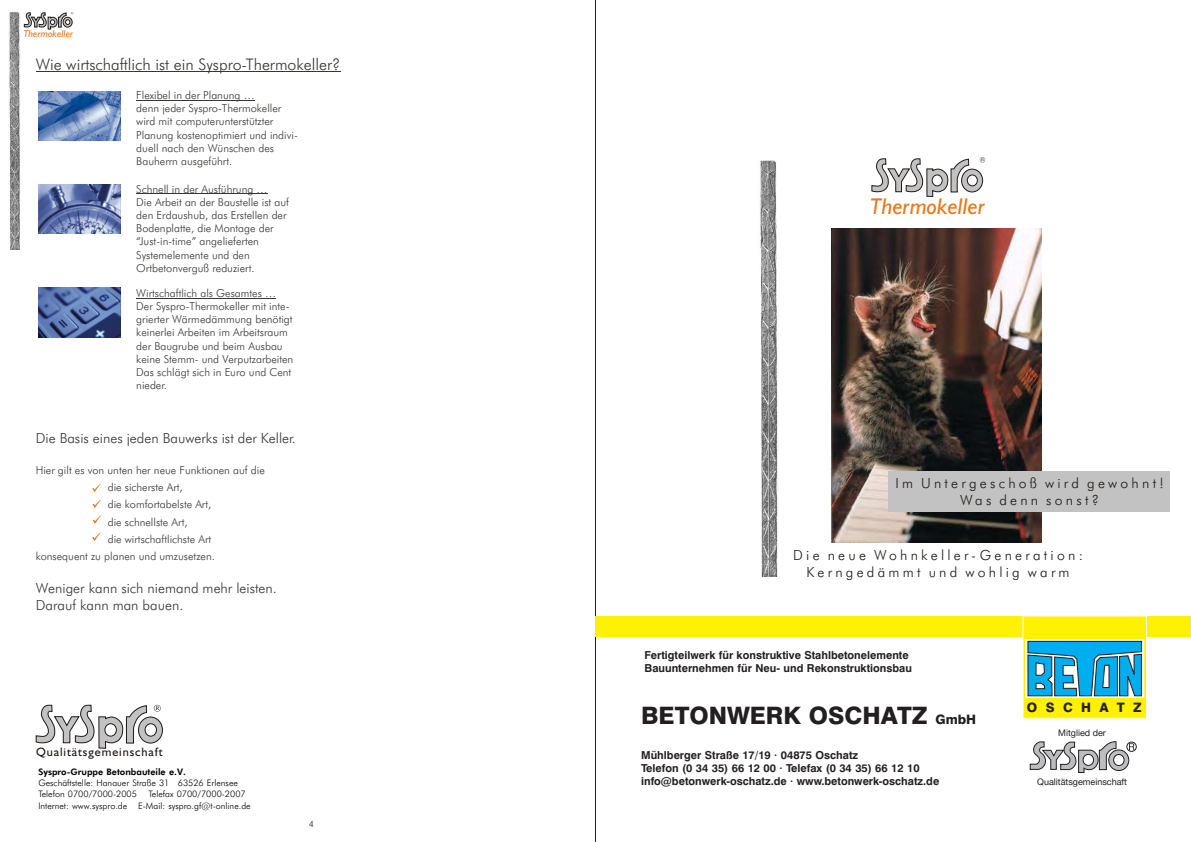
<style>
.page{position:relative;width:1191px;height:842px;background:#fff}
.page>*{position:absolute;margin:0;border:0;box-sizing:border-box;transform-origin:0 0}
.t1{font:800 24px "Swiss 721 BT";color:#231f20}
.t2{font:italic 22.8px "Humanst 521 BT";color:#e8781a}
.t3{font:16px "Futura Lt BT";color:#383633}
.t4{font:14px/16.8px "Futura Lt BT";letter-spacing:.23em;color:#1f1a17;text-align:center}
.t5{font:14px/16.8px "Futura Lt BT";color:#383633}
.t6{font:800 13px "Swiss 721 BT";letter-spacing:.65em;color:#231f20}
.t7{font:12.2px "Humanst 521 BT";letter-spacing:.075em;color:#1f1a17}
.t8{font:11px/13.2px "Futura Lt BT";color:#383633}
.t9{font:700 11px/13.2px "Swiss 721 BT";color:#231f20}
.t10{font:italic 9.9px "Humanst 521 BT";color:#e8781a}
.t11{font:9px/11.4px "Futura Lt BT";color:#000}
.t12{font:9px "Helvetica Neue";color:#231f20}
.t13{font:9px "Futura Hv BT";color:#000}
.t14{font:9px "Futura Lt BT";color:#1f1a17}
.s1{font-size:13px}
</style>
<div class="page">
<img style="left:760px;top:160px;width:18px;height:417px">
<svg style="left:138px;top:717px;width:24px;height:26px"></svg>
<div style="left:138px;top:717px;width:25px;height:26px;border:1px solid #1f1a17;border-radius:50%"></div>
<div style="left:145px;top:724px;width:11px;height:12px;background:#fff;border-radius:50%"></div>
<div style="left:145px;top:724px;width:12px;height:12px;border:1px solid #1f1a17;border-radius:50%"></div>
<svg style="left:36px;top:705px;width:111px;height:43px"></svg>
<div style="left:105px;top:724px;width:11px;height:12px;background:#fff;border-radius:50%"></div>
<div style="left:105px;top:724px;width:11px;height:12px;border:1px solid #1f1a17;border-radius:50%"></div>
<svg style="left:154px;top:705px;width:7px;height:7px"></svg>
<img style="left:9px;top:11px;width:11px;height:238px">
<svg style="left:24px;top:12px;width:49px;height:17px"></svg>
<svg style="left:961px;top:169px;width:21px;height:23px"></svg>
<div style="left:961px;top:169px;width:21px;height:23px;border:1px solid #1f1a17;border-radius:50%"></div>
<div style="left:967px;top:175px;width:10px;height:11px;background:#fff;border-radius:50%"></div>
<div style="left:967px;top:175px;width:10px;height:11px;border:1px solid #1f1a17;border-radius:50%"></div>
<svg style="left:871px;top:159px;width:98px;height:38px"></svg>
<div style="left:932px;top:175px;width:10px;height:11px;background:#fff;border-radius:50%"></div>
<div style="left:932px;top:175px;width:10px;height:11px;border:1px solid #1f1a17;border-radius:50%"></div>
<svg style="left:979px;top:157px;width:6px;height:5px"></svg>
<hr style="left:36px;top:71px;width:304px;height:1px;background:#383633">
<hr style="left:136px;top:100px;width:119px;height:1px;background:#383633">
<hr style="left:136px;top:194px;width:131px;height:1px;background:#383633">
<hr style="left:136px;top:298px;width:140px;height:1px;background:#383633">
<svg style="left:92px;top:484px;width:9px;height:8px"></svg>
<svg style="left:92px;top:499px;width:9px;height:9px"></svg>
<svg style="left:93px;top:515px;width:8px;height:9px"></svg>
<svg style="left:92px;top:533px;width:9px;height:8px"></svg>
<img style="left:38px;top:92px;width:83px;height:49px">
<img style="left:38px;top:184px;width:83px;height:49px">
<img style="left:38px;top:288px;width:83px;height:49px">
<img style="left:831px;top:228px;width:210px;height:314px">
<div style="left:888px;top:472px;width:281px;height:40px;background:#c2c2c2"></div>
<hr style="left:595px;top:0;width:1px;height:842px;background:#231f20">
<div style="left:595px;top:616px;width:596px;height:21px;background:#fff101"></div>
<div style="left:1023px;top:616px;width:123px;height:102px;background:#fff101"></div>
<div style="left:1022px;top:615px;width:125px;height:104px;border:1px solid #fff"></div>
<div style="left:1025px;top:639px;width:119px;height:59px;border:1px solid #fff"></div>
<svg style="left:1026px;top:640px;width:116px;height:57px;background:#31a4cf"></svg>
<svg style="left:1108px;top:750px;width:20px;height:20px"></svg>
<div style="left:1108px;top:750px;width:21px;height:21px;border:1px solid #231f20;border-radius:50%"></div>
<svg style="left:1029px;top:741px;width:87px;height:32px"></svg>
<div style="left:1113px;top:754px;width:11px;height:11px;background:#fff;border-radius:50%"></div>
<div style="left:1113px;top:754px;width:11px;height:12px;border:1px solid #231f20;border-radius:50%"></div>
<svg style="left:1129px;top:744px;width:5px;height:5px"></svg>
<div style="left:1126px;top:742px;width:10px;height:9px;border:1px solid #231f20;border-radius:50%"></div>
<p class="t10" style="left:23px;top:27px;width:51px">Thermokeller</p>
<h3 class="t3" style="left:36px;top:54px;width:306px">Wie wirtschaftlich ist ein Syspro-Thermokeller?</h3>
<p class="t8" style="left:136px;top:90px;width:163px">Flexibel in der Planung …<br>denn jeder Syspro-Thermokeller wird mit computerunterstützter<br>Planung kostenoptimiert und indivi&shy;duell nach den Wünschen des<br>Bauherrn ausgeführt.</p>
<p class="t8" style="left:136px;top:183px;width:154px">Schnell in der Ausführung …<br>Die Arbeit an der Baustelle ist auf den Erdaushub, das Erstellen der<br>Bodenplatte, die Montage der “Just-in-time” angelieferten<br>Systemelemente und den<br>Ortbetonverguß reduziert.</p>
<p class="t8" style="left:136px;top:287px;width:159px">Wirtschaftlich als Gesamtes …<br>Der Syspro-Thermokeller mit inte&shy;grierter Wärmedämmung benötigt keinerlei Arbeiten im Arbeitsraum der Baugrube und beim Ausbau keine Stemm- und Verputzarbeiten<br>Das schlägt sich in Euro und Cent nieder.</p>
<p class="t5" style="left:36px;top:432px;width:262px">Die Basis eines jeden Bauwerks ist der Keller.</p>
<p class="t8" style="left:36px;top:465px;width:231px">Hier gilt es von unten her neue Funktionen auf die</p>
<p class="t8" style="left:108px;top:482px;width:77px">die sicherste Art,</p>
<p class="t8" style="left:108px;top:499px;width:105px">die komfortabelste Art,</p>
<p class="t8" style="left:108px;top:516px;width:81px">die schnellste Art,</p>
<p class="t8" style="left:108px;top:533px;width:105px">die wirtschaftlichste Art</p>
<p class="t8" style="left:36px;top:550px;width:181px">konsequent zu planen und umzusetzen.</p>
<p class="t5" style="left:36px;top:581px;width:243px">Weniger kann sich niemand mehr leisten.<br>Darauf kann man bauen.</p>
<p class="t7" style="left:36px;top:744px;width:128px">Qualitätsgemeinschaft</p>
<p class="t13" style="left:38px;top:766px;width:149px">Syspro-Gruppe Betonbauteile e.V.</p>
<p class="t11" style="left:38px;top:778px;width:201px">Geschäftstelle: Hanauer Straße 31 63526 Erlensee<br>Telefon 0700/7000-2005</p>
<p class="t11" style="left:38px;top:789px;width:214px;text-indent:110px">Telefax 0700/7000-2007<br>Internet: www.syspro.de E-Mail: syspro.gf@t-online.de</p>
<p class="t14" style="left:309px;top:818px;width:7px">4</p>
<h2 class="t2" style="left:869px;top:191px;width:117px">Thermokeller</h2>
<p class="t4" style="left:895px;top:476px;width:270px">Im Untergeschoß wird gewohnt!<br>Was denn sonst?</p>
<p class="t4" style="left:793px;top:548px;width:291px">Die neue Wohnkeller-Generation:<br>Kerngedämmt und wohlig warm</p>
<p class="t9" style="left:644px;top:648px;width:269px">Fertigteilwerk für konstruktive Stahlbetonelemente<br>Bauunternehmen für Neu- und Rekonstruktionsbau</p>
<h1 class="t1" style="left:641px;top:700px;width:336px">BETONWERK OSCHATZ <span class="s1">GmbH</span></h1>
<p class="t9" style="left:641px;top:748px;width:300px">Mühlberger Straße 17/19 · 04875 Oschatz<br>Telefon (0 34 35) 66 12 00 · Telefax (0 34 35) 66 12 10 info@betonwerk-oschatz.de · www.betonwerk-oschatz.de</p>
<p class="t6" style="left:1027px;top:699px;width:116px">OSCHATZ</p>
<p class="t12" style="left:1058px;top:728px;width:49px">Mitglied der</p>
<p class="t12" style="left:1037px;top:777px;width:91px">Qualitätsgemeinschaft</p>
</div>
